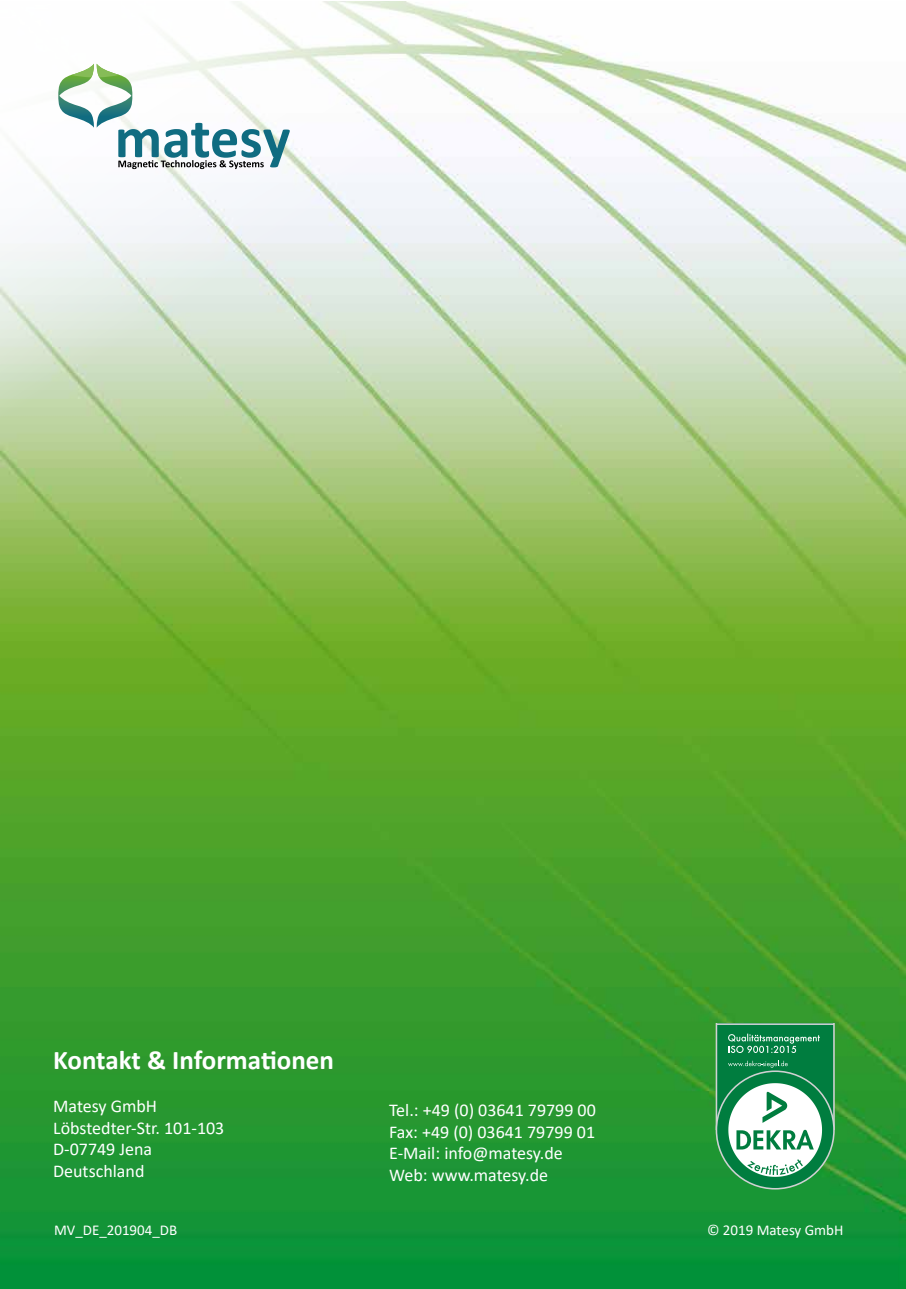
<style>
.page{position:relative;width:906px;height:1289px;background:#fff}
.page>*{position:absolute;margin:0;border:0;box-sizing:border-box;transform-origin:0 0}
.t1{font:700 27px "Calibri";color:#fff}
.t2{font:18px/21.6px "Calibri";color:#fff}
.t3{font:15px "Calibri";color:#fff}
</style>
<div class="page">
<img style="left:0;top:1px;width:906px;height:1287px">
<svg style="left:58px;top:64px;width:232px;height:105px"></svg>
<div style="left:716px;top:1071px;width:118px;height:117px;background:#007d3f;border-radius:50%"></div>
<svg style="left:715px;top:1023px;width:119px;height:153px"></svg>
<h1 class="t1" style="left:53px;top:1040px;width:282px">Kontakt &amp; Informationen</h1>
<p class="t2" style="left:53px;top:1094px;width:173px">Matesy GmbH<br>Löbstedter-Str. 101-103<br>D-07749 Jena<br>Deutschland</p>
<p class="t2" style="left:389px;top:1098px;width:208px">Tel.: +49 (0) 03641 79799 00<br>Fax: +49 (0) 03641 79799 01<br>E-Mail: info@matesy.de<br>Web: www.matesy.de</p>
<p class="t3" style="left:54px;top:1219px;width:125px">MV_DE_201904_DB</p>
<p class="t3" style="left:707px;top:1219px;width:138px">© 2019 Matesy GmbH</p>
</div>
